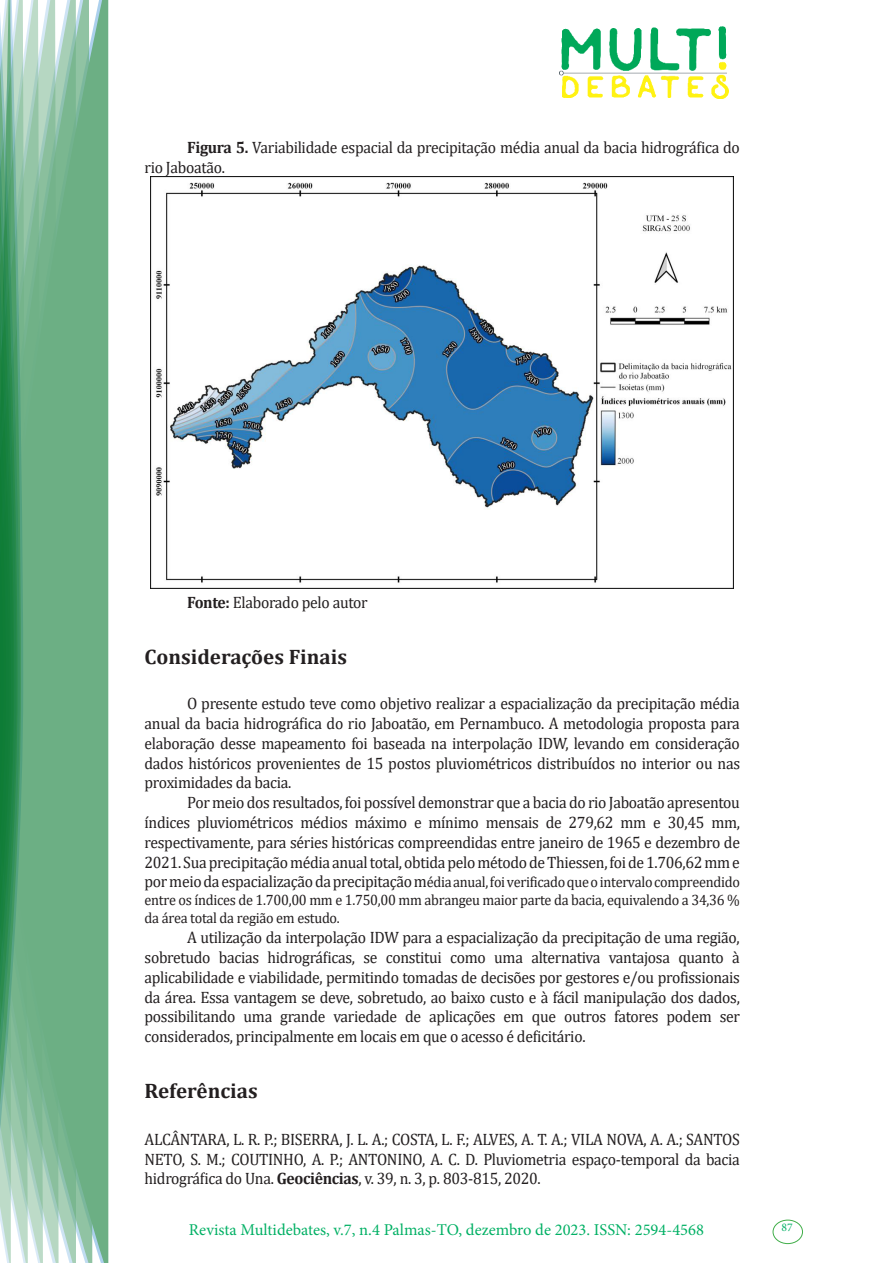
<style>
.page{position:relative;width:893px;height:1263px;background:#fff}
.page>*{position:absolute;margin:0;border:0;box-sizing:border-box;transform-origin:0 0}
.Titulo_2{font:700 21px "Cambria";color:#231f20}
.texto{font:16.5px/19.8px "Cambria";letter-spacing:-.02em;color:#231f20;text-align:justify;scale:.95 1}
.t1{font:16.5px "Minion Pro";color:#00b064}
.texto-2{font:15px/18px "Cambria";letter-spacing:-.02em;color:#231f20;text-align:justify;scale:.95 1}
.t2{font:11.7px "Minion Pro";color:#00b064}
.s1{font-weight:700}
.s2{font-size:16.5px}
</style>
<div class="page">
<img style="left:559px;top:26px;width:169px;height:72px">
<div style="left:95px;top:0;width:14px;height:1263px;background:#6caf84"></div>
<svg style="left:79px;top:0;width:16px;height:1263px;background:#71b289"></svg>
<svg style="left:62px;top:0;width:17px;height:1263px;background:#75b48c"></svg>
<svg style="left:45px;top:0;width:17px;height:1263px;background:#7cb792"></svg>
<svg style="left:30px;top:0;width:15px;height:1263px;background:#80ba96"></svg>
<svg style="left:0;top:0;width:30px;height:1263px;background:#61a97f"></svg>
<div style="left:772px;top:1219px;width:31px;height:25px;border:1px solid #40ae49;border-radius:50%"></div>
<img style="left:151px;top:177px;width:582px;height:412px">
<p class="texto" style="left:145px;top:138px;width:628px;text-indent:43px"><span class="s1">Figura 5.</span> Variabilidade espacial da precipitação média anual da bacia hidrográfica do rio Jaboatão.</p>
<p class="texto" style="left:187px;top:593px;width:192px"><span class="s1">Fonte:</span> Elaborado pelo autor</p>
<p class="Titulo_2" style="left:145px;top:642px;width:204px">Considerações Finais</p>
<p class="texto" style="left:145px;top:694px;width:628px;text-indent:43px">O presente estudo teve como objetivo realizar a espacialização da precipitação média anual da bacia hidrográfica do rio Jaboatão, em Pernambuco. A metodologia proposta para elaboração desse mapeamento foi baseada na interpolação IDW, levando em consideração dados históricos provenientes de 15 postos pluviométricos distribuídos no interior ou nas proximidades da bacia.</p>
<p class="texto" style="left:145px;top:793px;width:628px;text-indent:43px">Por meio dos resultados, foi possível demonstrar que a bacia do rio Jaboatão apresentou índices pluviométricos médios máximo e mínimo mensais de 279,62 mm e 30,45 mm, respectivamente, para séries históricas compreendidas entre janeiro de 1965 e dezembro de 2021. Sua precipitação média anual total, obtida pelo método de Thiessen, foi de 1.706,62 mm e</p>
<p class="texto-2" style="left:145px;top:873px;width:628px"><span class="s2">por meio da espacialização da precipitação m</span>édia anual, foi verificado que o intervalo compreendido entre os índices de 1.700,00 mm e 1.750,00 mm abrangeu maior parte da bacia, equivalendo a 34,36 % da área total da região em estudo.</p>
<p class="texto" style="left:145px;top:928px;width:628px;text-indent:43px">A utilização da interpolação IDW para a espacialização da precipitação de uma região, sobretudo bacias hidrográficas, se constitui como uma alternativa vantajosa quanto à aplicabilidade e viabilidade, permitindo tomadas de decisões por gestores e/ou profissionais da área. Essa vantagem se deve, sobretudo, ao baixo custo e à fácil manipulação dos dados, possibilitando uma grande variedade de aplicações em que outros fatores podem ser considerados, principalmente em locais em que o acesso é deficitário.</p>
<p class="Titulo_2" style="left:145px;top:1076px;width:115px">Referências</p>
<p class="texto" style="left:145px;top:1129px;width:628px">ALCÂNTARA, L. R. P.; BISERRA, J. L. A.; COSTA, L. F.; ALVES, A. T. A.; VILA NOVA, A. A.; SANTOS NETO, S. M.; COUTINHO, A. P.; ANTONINO, A. C. D. Pluviometria espaço-temporal da bacia hidrográfica do Una. <span class="s1">Geociências</span>, v. 39, n. 3, p. 803-815, 2020.</p>
<p class="t1" style="left:189px;top:1218px;width:517px">Revista Multidebates, v.7, n.4 Palmas-TO, dezembro de 2023. ISSN: 2594-4568</p>
<p class="t2" style="left:781px;top:1219px;width:13px">87</p>
</div>
